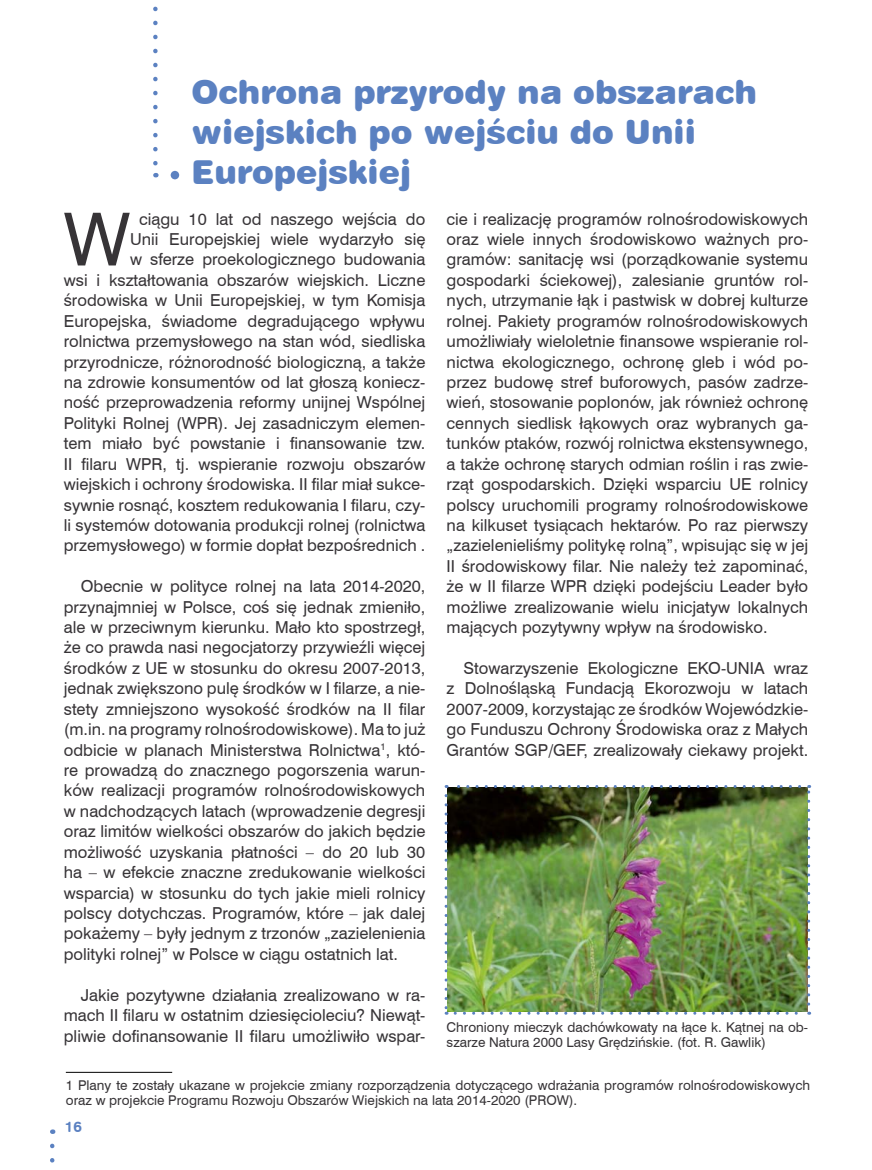
<style>
.page{position:relative;width:872px;height:1170px;background:#fff}
.page>*{position:absolute;margin:0;border:0;box-sizing:border-box;transform-origin:0 0}
.t1{font:73.2px "Swiss 721 l 2";color:#373437}
.t2{font:33px/39.6px "Swiss 721 L2 Black Rounded";color:#5b81c1}
.t3{font:16.5px/20.4px "Swiss 721 l 2";color:#373437;text-align:justify}
.t4{font:15px "Swiss 721 L2 Bold Rounded";color:#5b81c1}
.t5{font:13.5px/15px "Swiss 721 l 2";color:#373437}
</style>
<div class="page">
<svg style="left:153px;top:6px;width:5px;height:171px"></svg>
<div style="left:171px;top:171px;width:8px;height:8px;background:#5b81c1;border-radius:50%"></div>
<svg style="left:50px;top:1145px;width:4px;height:18px"></svg>
<img style="left:447px;top:788px;width:360px;height:223px">
<svg style="left:444px;top:795px;width:3px;height:219px"></svg>
<svg style="left:455px;top:1011px;width:354px;height:3px"></svg>
<svg style="left:807px;top:785px;width:3px;height:219px"></svg>
<svg style="left:446px;top:785px;width:353px;height:3px"></svg>
<hr style="left:66px;top:1071px;width:106px;height:1px;background:#000">
<h2 class="t2" style="left:191px;top:72px;width:567px">Ochrona przyrody na obszarach wiejskich po wejściu do Unii<br>Europejskiej</h2>
<p class="t3" style="left:446px;top:208px;width:363px">cie i realizację programów rolnośrodowiskowych oraz wiele innych środowiskowo ważnych pro&shy;gramów: sanitację wsi (porządkowanie systemu gospodarki ściekowej), zalesianie gruntów rol&shy;nych, utrzymanie łąk i pastwisk w dobrej kulturze rolnej. Pakiety programów rolnośrodowiskowych umożliwiały wieloletnie finansowe wspieranie rol&shy;nictwa ekologicznego, ochronę gleb i wód po&shy;przez budowę stref buforowych, pasów zadrze&shy;wień, stosowanie poplonów, jak również ochronę cennych siedlisk łąkowych oraz wybranych ga&shy;tunków ptaków, rozwój rolnictwa ekstensywnego, a także ochronę starych odmian roślin i ras zwie&shy;rząt gospodarskich. Dzięki wsparciu UE rolnicy polscy uruchomili programy rolnośrodowiskowe na kilkuset tysiącach hektarów. Po raz pierwszy „zazielenieliśmy politykę rolną”, wpisując się w jej II środowiskowy filar. Nie należy też zapominać, że w II filarze WPR dzięki podejściu Leader było możliwe zrealizowanie wielu inicjatyw lokalnych mających pozytywny wpływ na środowisko.</p>
<p class="t3" style="left:446px;top:657px;width:363px;text-indent:17px">Stowarzyszenie Ekologiczne EKO-UNIA wraz z Dolnośląską Fundacją Ekorozwoju w latach 2007-2009, korzystając ze środków Wojewódzkie&shy;go Funduszu Ochrony Środowiska oraz z Małych Grantów SGP/GEF, zrealizowały ciekawy projekt.</p>
<p class="t3" style="left:64px;top:208px;width:363px;text-align:right">ciągu 10 lat od naszego wejścia do<br>Unii Europejskiej wiele wydarzyło się<br>w sferze proekologicznego budowania<br>wsi i kształtowania obszarów wiejskich. Liczne środowiska w Unii Europejskiej, w tym Komisja Europejska, świadome degradującego wpływu rolnictwa przemysłowego na stan wód, siedliska przyrodnicze, różnorodność biologiczną, a także na zdrowie konsumentów od lat głoszą koniecz&shy;ność przeprowadzenia reformy unijnej Wspólnej Polityki Rolnej (WPR). Jej zasadniczym elemen&shy;tem miało być powstanie i finansowanie tzw.<br>II filaru WPR, tj. wspieranie rozwoju obszarów wiejskich i ochrony środowiska. II filar miał sukce&shy;sywnie rosnąć, kosztem redukowania I filaru, czy&shy;li systemów dotowania produkcji rolnej (rolnictwa przemysłowego) w formie dopłat bezpośrednich .</p>
<p class="t3" style="left:64px;top:575px;width:363px;text-indent:17px">Obecnie w polityce rolnej na lata 2014-2020, przynajmniej w Polsce, coś się jednak zmieniło, ale w przeciwnym kierunku. Mało kto spostrzegł, że co prawda nasi negocjatorzy przywieźli więcej środków z UE w stosunku do okresu 2007-2013, jednak zwiększono pulę środków w I filarze, a nie&shy;stety zmniejszono wysokość środków na II filar (m.in. na programy rolnośrodowiskowe). Ma to już odbicie w planach Ministerstwa Rolnictwa<sup>1</sup>, któ&shy;re prowadzą do znacznego pogorszenia warun&shy;ków realizacji programów rolnośrodowiskowych w nadchodzących latach (wprowadzenie degresji oraz limitów wielkości obszarów do jakich będzie możliwość uzyskania płatności – do 20 lub 30 ha – w efekcie znaczne zredukowanie wielkości wsparcia) w stosunku do tych jakie mieli rolnicy polscy dotychczas. Programów, które – jak dalej pokażemy – były jednym z trzonów „zazielenienia polityki rolnej” w Polsce w ciągu ostatnich lat.</p>
<p class="t3" style="left:64px;top:984px;width:363px;text-indent:17px">Jakie pozytywne działania zrealizowano w ra&shy;mach II filaru w ostatnim dziesięcioleciu? Niewąt&shy;pliwie dofinansowanie II filaru umożliwiło wspar-</p>
<h1 class="t1" style="left:64px;top:192px;width:68px">W</h1>
<p class="t5" style="left:446px;top:1018px;width:363px">Chroniony mieczyk dachówkowaty na łące k. Kątnej na ob&shy;szarze Natura 2000 Lasy Grędzińskie. (fot. R. Gawlik)</p>
<p class="t5" style="left:66px;top:1077px;width:746px">1 Plany te zostały ukazane w projekcie zmiany rozporządzenia dotyczącego wdrażania programów rolnośrodowiskowych oraz w projekcie Programu Rozwoju Obszarów Wiejskich na lata 2014-2020 (PROW).</p>
<p class="t4" style="left:65px;top:1116px;width:19px">16</p>
</div>
